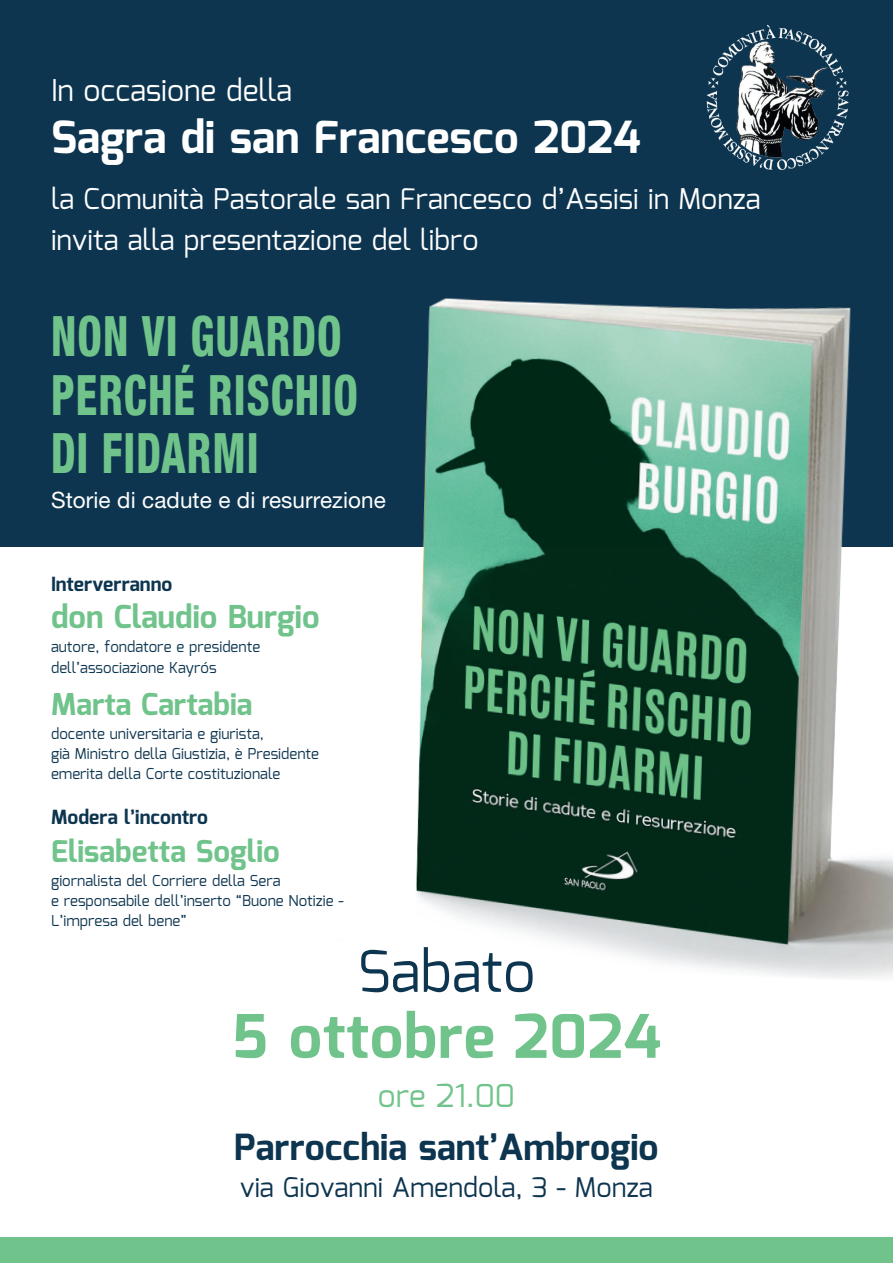
<style>
.page{position:relative;width:893px;height:1263px;background:#fff}
.page>*{position:absolute;margin:0;border:0;box-sizing:border-box;transform-origin:0 0}
.t1{font:700 60px "Mina";letter-spacing:.01em;color:#70c38b}
.t2{font:57px "Mina";color:#0d354f}
.t3{font:800 condensed 55.8px/58.5px "Helvetica Neue LT Std";letter-spacing:.025em;color:#70c38b;scale:.77 1}
.t4{font:700 44.25px "Mina";color:#fff}
.t5{font:700 36px "Mina";color:#0d354f}
.t6{font:700 31.5px "Mina";color:#70c38b}
.t7{font:31.5px "Mina";color:#70c38b}
.t8{font:700 30px "Mina";color:#70c38b}
.t9{font:30px "Mina";color:#fff}
.t10{font:28.5px/40.5px "Mina";color:#fff}
.t11{font:27px "Mina";color:#0d354f}
.t12{font:22.5px "Helvetica Neue LT Std";letter-spacing:.005em;color:#fff}
.t13{font:700 19.5px "Mina";color:#0d354f}
.t14{font:15px/20.2px "Mina";color:#0d354f}
</style>
<div class="page">
<div style="left:0;top:0;width:893px;height:546px;background:#0d354f"></div>
<div style="left:0;top:1237px;width:893px;height:26px;background:#70c38b"></div>
<img style="left:301px;top:246px;width:592px;height:733px">
<img style="left:700px;top:21px;width:155px;height:153px">
<h3 class="t9" style="left:51px;top:71px;width:242px">In occasione della</h3>
<h3 class="t4" style="left:51px;top:112px;width:591px">Sagra di san Francesco 2024</h3>
<h3 class="t10" style="left:51px;top:182px;width:711px">la Comunità Pastorale san Francesco d’Assisi in Monza invita alla presentazione del libro</h3>
<h3 class="t3" style="left:51px;top:306px;width:400px">NON VI GUARDO<br>PERCHÉ RISCHIO<br>DI FIDARMI</h3>
<h3 class="t12" style="left:51px;top:486px;width:336px">Storie di cadute e di resurrezione</h3>
<h3 class="t13" style="left:51px;top:573px;width:123px">Interverranno</h3>
<h3 class="t6" style="left:51px;top:599px;width:270px">don Claudio Burgio</h3>
<p class="t14" style="left:51px;top:638px;width:211px">autore, fondatore e presidente dell’associazione Kayrós</p>
<h3 class="t8" style="left:51px;top:687px;width:203px">Marta Cartabia</h3>
<p class="t14" style="left:51px;top:724px;width:270px">docente universitaria e giurista,<br>già Ministro della Giustizia, è Presidente emerita della Corte costituzionale</p>
<h3 class="t13" style="left:51px;top:806px;width:159px">Modera l’incontro</h3>
<h3 class="t8" style="left:51px;top:834px;width:230px">Elisabetta Soglio</h3>
<p class="t14" style="left:51px;top:871px;width:294px">giornalista del Corriere della Sera<br>e responsabile dell’inserto “Buone Notizie -<br>L’impresa del bene”</p>
<h2 class="t2" style="left:357px;top:935px;width:179px">Sabato</h2>
<h1 class="t1" style="left:232px;top:1002px;width:430px">5 ottobre 2024</h1>
<h3 class="t7" style="left:378px;top:1076px;width:139px">ore 21.00</h3>
<h3 class="t5" style="left:234px;top:1126px;width:426px">Parrocchia sant’Ambrogio</h3>
<h3 class="t11" style="left:240px;top:1170px;width:414px">via Giovanni Amendola, 3 - Monza</h3>
</div>
